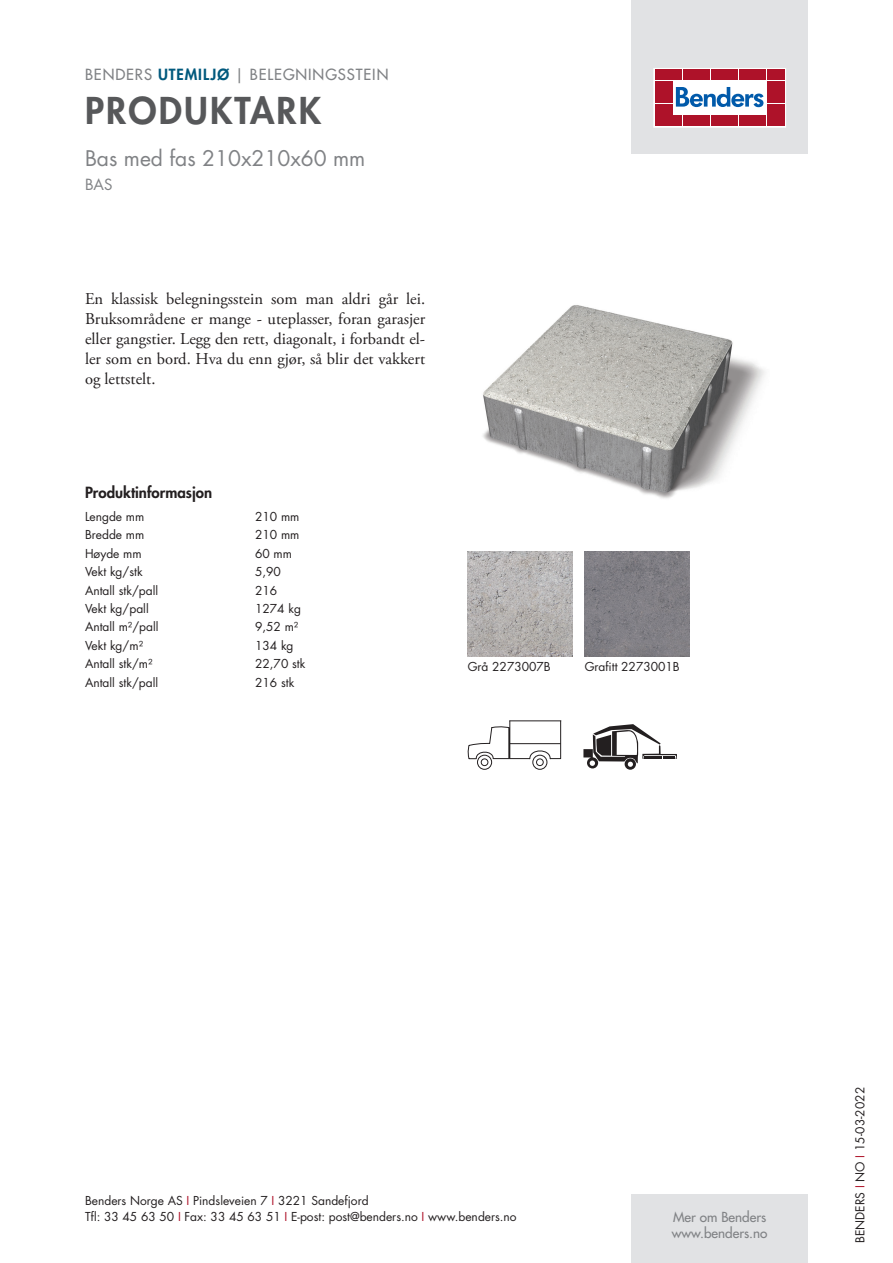
<style>
.page{position:relative;width:893px;height:1263px;background:#fff}
.page>*{position:absolute;margin:0;border:0;box-sizing:border-box;transform-origin:0 0}
.t1{font:800 36px "Futura Std";letter-spacing:.06em;color:#57585a}
.t2{font:21px "Futura Std";color:#808285}
.t3{font:16.5px/19.8px "Adobe Garamond Pro";color:#231f20;text-align:justify}
.t4{font:500 15px "Futura Std";letter-spacing:.06em;color:#808285}
.t5{font:800 15px "Futura Std";color:#231f20}
.t6{font:15px "Futura Std";color:#808285}
.t7{font:500 13.5px/16.2px "Futura Std";color:#808285}
.t8{font:12px/16.5px "Futura Std";color:#231f20}
.s1{font-weight:800;color:#00597d}
.s2{color:#ae1229}
</style>
<div class="page">
<div style="left:631px;top:0;width:177px;height:153px;background:#e1e2e4"></div>
<div style="left:631px;top:1195px;width:177px;height:68px;background:#e1e2e4"></div>
<svg style="left:656px;top:70px;width:128px;height:55px;background:#ebc6cb"></svg>
<div style="left:654px;top:68px;width:132px;height:59px;border:1px solid #fff"></div>
<div style="left:655px;top:70px;width:8px;height:10px;background:#ae1229"></div>
<div style="left:664px;top:70px;width:8px;height:10px;background:#ae1229"></div>
<div style="left:655px;top:81px;width:8px;height:10px;background:#ae1229"></div>
<div style="left:664px;top:81px;width:8px;height:10px;background:#ae1229"></div>
<div style="left:655px;top:93px;width:8px;height:10px;background:#ae1229"></div>
<div style="left:664px;top:93px;width:8px;height:10px;background:#ae1229"></div>
<div style="left:655px;top:104px;width:8px;height:11px;background:#ae1229"></div>
<div style="left:664px;top:104px;width:8px;height:11px;background:#ae1229"></div>
<div style="left:655px;top:116px;width:8px;height:10px;background:#ae1229"></div>
<div style="left:664px;top:116px;width:8px;height:10px;background:#ae1229"></div>
<div style="left:674px;top:70px;width:8px;height:10px;background:#ae1229"></div>
<div style="left:683px;top:70px;width:8px;height:10px;background:#ae1229"></div>
<div style="left:692px;top:70px;width:8px;height:10px;background:#ae1229"></div>
<div style="left:702px;top:70px;width:8px;height:10px;background:#ae1229"></div>
<div style="left:711px;top:70px;width:8px;height:10px;background:#ae1229"></div>
<div style="left:720px;top:70px;width:8px;height:10px;background:#ae1229"></div>
<div style="left:730px;top:70px;width:8px;height:10px;background:#ae1229"></div>
<div style="left:739px;top:70px;width:8px;height:10px;background:#ae1229"></div>
<div style="left:748px;top:70px;width:8px;height:10px;background:#ae1229"></div>
<div style="left:758px;top:70px;width:8px;height:10px;background:#ae1229"></div>
<div style="left:674px;top:116px;width:8px;height:10px;background:#ae1229"></div>
<div style="left:683px;top:116px;width:8px;height:10px;background:#ae1229"></div>
<div style="left:692px;top:116px;width:8px;height:10px;background:#ae1229"></div>
<div style="left:702px;top:116px;width:8px;height:10px;background:#ae1229"></div>
<div style="left:711px;top:116px;width:8px;height:10px;background:#ae1229"></div>
<div style="left:720px;top:116px;width:8px;height:10px;background:#ae1229"></div>
<div style="left:730px;top:116px;width:8px;height:10px;background:#ae1229"></div>
<div style="left:739px;top:116px;width:8px;height:10px;background:#ae1229"></div>
<div style="left:748px;top:116px;width:8px;height:10px;background:#ae1229"></div>
<div style="left:758px;top:116px;width:8px;height:10px;background:#ae1229"></div>
<div style="left:767px;top:70px;width:8px;height:10px;background:#ae1229"></div>
<div style="left:776px;top:70px;width:8px;height:10px;background:#ae1229"></div>
<div style="left:767px;top:81px;width:8px;height:10px;background:#ae1229"></div>
<div style="left:776px;top:81px;width:8px;height:10px;background:#ae1229"></div>
<div style="left:767px;top:93px;width:8px;height:10px;background:#ae1229"></div>
<div style="left:776px;top:93px;width:8px;height:10px;background:#ae1229"></div>
<div style="left:767px;top:104px;width:8px;height:11px;background:#ae1229"></div>
<div style="left:776px;top:104px;width:8px;height:11px;background:#ae1229"></div>
<div style="left:767px;top:116px;width:8px;height:10px;background:#ae1229"></div>
<div style="left:776px;top:116px;width:8px;height:10px;background:#ae1229"></div>
<svg style="left:676px;top:87px;width:87px;height:20px;background:#8ab3d7"></svg>
<img style="left:483px;top:305px;width:282px;height:194px">
<img style="left:468px;top:552px;width:105px;height:105px">
<img style="left:585px;top:552px;width:105px;height:105px">
<div style="left:477px;top:755px;width:15px;height:15px;border:1px solid #231f20;border-radius:50%"></div>
<div style="left:532px;top:755px;width:15px;height:15px;border:1px solid #231f20;border-radius:50%"></div>
<svg style="left:468px;top:720px;width:93px;height:46px"></svg>
<svg style="left:625px;top:758px;width:11px;height:12px"></svg>
<svg style="left:583px;top:724px;width:94px;height:44px"></svg>
<p class="t4" style="left:85px;top:65px;width:305px">BENDERS <span class="s1">UTEMILJØ</span> | BELEGNINGSSTEIN</p>
<h1 class="t1" style="left:85px;top:87px;width:238px">PRODUKTARK</h1>
<h2 class="t2" style="left:85px;top:144px;width:282px">Bas med fas 210x210x60 mm</h2>
<p class="t6" style="left:85px;top:175px;width:29px">BAS</p>
<h3 class="t3" style="left:85px;top:290px;width:342px">En klassisk belegningsstein som man aldri går lei.<br>Bruksområdene er mange - uteplasser, foran garasjer eller gangstier. Legg den rett, diagonalt, i forbandt el&shy;ler som en bord. Hva du enn gjør, så blir det vakkert og lettstelt.</h3>
<p class="t5" style="left:85px;top:483px;width:129px">Produktinformasjon</p>
<p class="t8" style="left:85px;top:508px;width:61px">Lengde mm</p>
<p class="t8" style="left:255px;top:508px;width:46px">210 mm</p>
<p class="t8" style="left:85px;top:527px;width:61px">Bredde mm</p>
<p class="t8" style="left:255px;top:527px;width:46px">210 mm</p>
<p class="t8" style="left:85px;top:545px;width:58px">Høyde mm</p>
<p class="t8" style="left:255px;top:545px;width:38px">60 mm</p>
<p class="t8" style="left:85px;top:563px;width:59px">Vekt kg/stk</p>
<p class="t8" style="left:255px;top:563px;width:27px">5,90</p>
<p class="t8" style="left:85px;top:582px;width:75px">Antall stk/pall</p>
<p class="t8" style="left:255px;top:582px;width:24px">216</p>
<p class="t8" style="left:85px;top:600px;width:65px">Vekt kg/pall</p>
<p class="t8" style="left:255px;top:600px;width:47px">1274 kg</p>
<p class="t8" style="left:85px;top:619px;width:75px">Antall m²/pall</p>
<p class="t8" style="left:255px;top:619px;width:45px">9,52 m²</p>
<p class="t8" style="left:85px;top:637px;width:60px">Vekt kg/m²</p>
<p class="t8" style="left:255px;top:637px;width:40px">134 kg</p>
<p class="t8" style="left:85px;top:656px;width:69px">Antall stk/m²</p>
<p class="t8" style="left:255px;top:656px;width:52px">22,70 stk</p>
<p class="t8" style="left:85px;top:674px;width:75px">Antall stk/pall</p>
<p class="t8" style="left:255px;top:674px;width:41px">216 stk</p>
<p class="t8" style="left:468px;top:659px;width:85px">Grå 2273007B</p>
<p class="t8" style="left:585px;top:659px;width:97px">Grafitt 2273001B</p>
<p class="t8" style="left:85px;top:1192px;width:433px">Benders Norge AS <span class="s2">I</span> Pindsleveien 7 <span class="s2">I</span> 3221 Sandefjord<br>Tfl: 33 45 63 50 <span class="s2">I</span> Fax: 33 45 63 51 <span class="s2">I</span> E-post: post@benders.no <span class="s2">I</span> www.benders.no</p>
<p class="t7" style="left:672px;top:1209px;width:97px">Mer om Benders www.benders.no</p>
<p class="t8" style="left:852px;top:1243px;width:157px;rotate:-90deg">BENDERS <span class="s2">I</span> NO <span class="s2">I</span> 15-03-2022</p>
</div>
